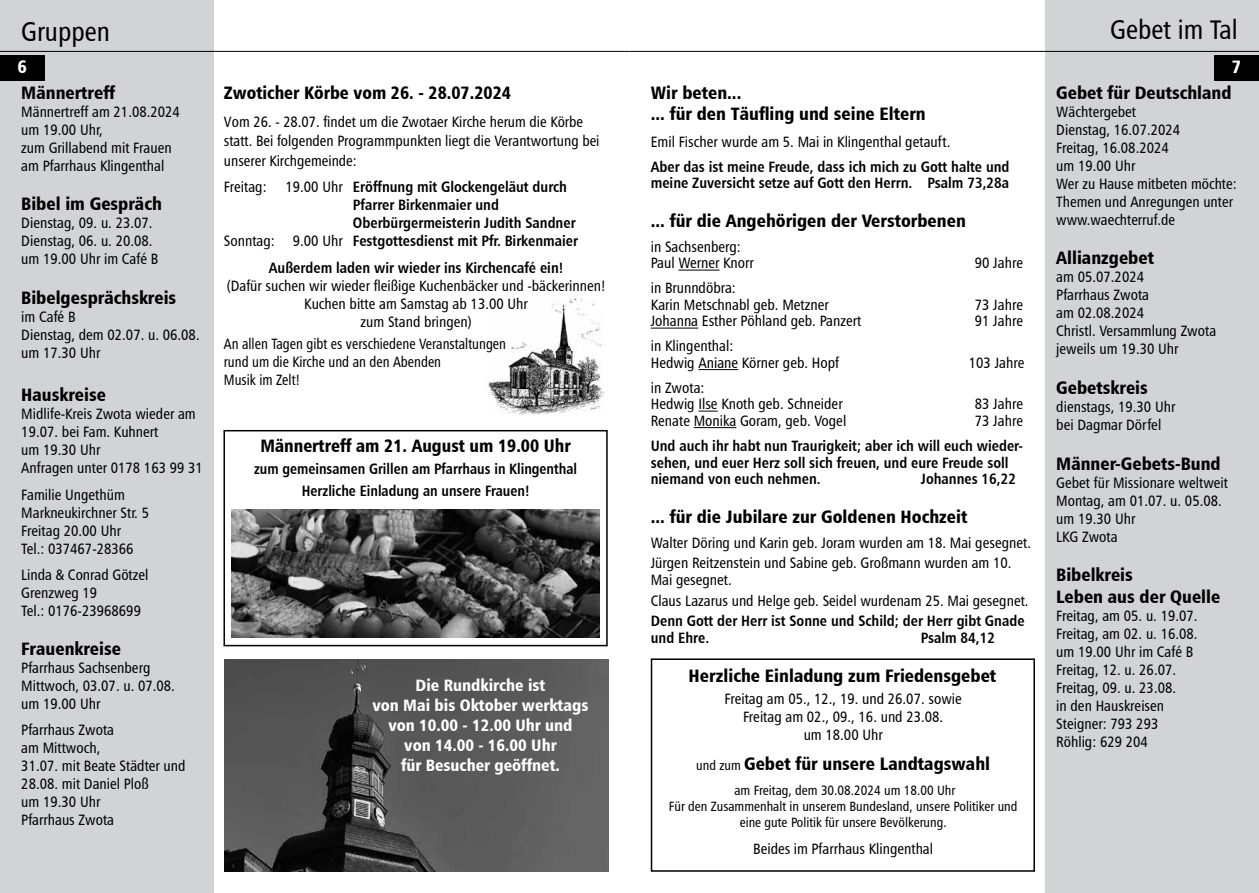
<style>
.page{position:relative;width:1259px;height:893px;background:#fff}
.page>*{position:absolute;margin:0;border:0;box-sizing:border-box;transform-origin:0 0}
.t1{font:27px "Humanist 777 BT Roman Condensed B";color:#000}
.t2{font:18px/21.6px "Humanist 777 BT Black Condensed B";color:#000}
.t3{font:18px "Humanist 777 BT Black Condensed B";color:#fff}
.t4{font:16.5px/19.8px "Humanist 777 BT Black Condensed B";color:#fff;text-align:center}
.t5{font:15px/18px "Humanist 777 BT Roman Condensed B";color:#000}
.t6{font:15px/16.5px "Humanist 777 BT Bold Condensed B";color:#000}
.t7{font:15px/18px "Humanist 777 BT Roman Condensed B";color:#000;scale:.94 1}
.t8{font:13.5px/16.2px "Humanist 777 BT Roman Condensed B";color:#000;text-align:center}
.s1{font-family:"Humanist 777 BT Roman Condensed B"}
.s2{font-family:"Humanist 777 BT Roman Condensed B";font-size:13.5px}
</style>
<div class="page">
<div style="left:0;top:0;width:214px;height:893px;background:#d1d3d4"></div>
<div style="left:1045px;top:0;width:214px;height:893px;background:#d1d3d4"></div>
<div style="left:0;top:55px;width:45px;height:26px;background:#000"></div>
<div style="left:1214px;top:55px;width:45px;height:26px;background:#000"></div>
<hr style="left:0;top:51px;width:629px;height:1px;background:#000">
<hr style="left:629px;top:51px;width:630px;height:1px;background:#000">
<div style="left:651px;top:658px;width:384px;height:214px;border:2px solid #000"></div>
<hr style="left:678px;top:270px;width:41px;height:1px;background:#000">
<hr style="left:651px;top:328px;width:47px;height:1px;background:#000">
<hr style="left:698px;top:369px;width:40px;height:1px;background:#000">
<svg style="left:698px;top:411px;width:19px;height:1px"></svg>
<hr style="left:694px;top:427px;width:42px;height:1px;background:#000">
<img style="left:224px;top:660px;width:384px;height:211px">
<div style="left:223px;top:430px;width:385px;height:216px;border:2px solid #000"></div>
<img style="left:232px;top:510px;width:367px;height:128px">
<img style="left:487px;top:297px;width:117px;height:118px">
<h1 class="t1" style="left:21px;top:15px;width:90px">Gruppen</h1>
<h1 class="t1" style="left:1110px;top:13px;width:129px">Gebet im Tal</h1>
<p class="t3" style="left:18px;top:55px;width:11px">6</p>
<p class="t3" style="left:1232px;top:55px;width:11px">7</p>
<p class="t2" style="left:21px;top:81px;width:95px">Männertreff</p>
<p class="t5" style="left:21px;top:102px;width:160px">Männertreff am 21.08.2024 um 19.00 Uhr,<br>zum Grillabend mit Frauen am Pfarrhaus Klingenthal</p>
<p class="t2" style="left:21px;top:193px;width:142px">Bibel im Gespräch</p>
<p class="t5" style="left:21px;top:214px;width:138px">Dienstag, 09. u. 23.07.<br>Dienstag, 06. u. 20.08. um 19.00 Uhr im Café B</p>
<p class="t2" style="left:21px;top:286px;width:156px">Bibelgesprächskreis</p>
<p class="t5" style="left:21px;top:307px;width:180px">im Café B<br>Dienstag, dem 02.07. u. 06.08. um 17.30 Uhr</p>
<p class="t2" style="left:21px;top:384px;width:86px">Hauskreise</p>
<p class="t5" style="left:21px;top:405px;width:183px">Midlife-Kreis Zwota wieder am<br>19.07. bei Fam. Kuhnert<br>um 19.30 Uhr<br>Anfragen unter 0178 163 99 31</p>
<p class="t5" style="left:21px;top:485px;width:129px">Familie Ungethüm<br>Markneukirchner Str. 5<br>Freitag 20.00 Uhr<br>Tel.: 037467-28366</p>
<p class="t5" style="left:21px;top:566px;width:129px">Linda &amp; Conrad Götzel<br>Grenzweg 19<br>Tel.: 0176-23968699</p>
<p class="t2" style="left:21px;top:637px;width:101px">Frauenkreise</p>
<p class="t5" style="left:21px;top:658px;width:155px">Pfarrhaus Sachsenberg<br>Mittwoch, 03.07. u. 07.08. um 19.00 Uhr</p>
<p class="t5" style="left:21px;top:721px;width:166px">Pfarrhaus Zwota<br>am Mittwoch,<br>31.07. mit Beate Städter und<br>28.08. mit Daniel Ploß<br>um 19.30 Uhr<br>Pfarrhaus Zwota</p>
<p class="t2" style="left:224px;top:81px;width:289px">Zwoticher Körbe vom 26. - 28.07.2024</p>
<p class="t5" style="left:224px;top:111px;width:377px;line-height:19.5px">Vom 26. - 28.07. findet um die Zwotaer Kirche herum die Körbe statt. Bei folgenden Programmpunkten liegt die Verantwortung bei unserer Kirchgemeinde:</p>
<p class="t5" style="left:224px;top:178px;width:44px">Freitag:</p>
<p class="t6" style="left:285px;top:178px;width:283px"><span class="s1">19.00 Uhr</span> Eröffnung mit Glockengeläut durch</p>
<p class="t6" style="left:353px;top:196px;width:147px">Pfarrer Birkenmaier und</p>
<p class="t6" style="left:353px;top:214px;width:224px">Oberbürgermeisterin Judith Sandner</p>
<p class="t6" style="left:224px;top:232px;width:356px"><span class="s1">Sonntag: 9.00 Uhr</span> Festgottesdienst mit Pfr. Birkenmaier</p>
<p class="t6" style="left:269px;top:259px;width:296px">Außerdem laden wir wieder ins Kirchencafé ein!</p>
<p class="t5" style="left:227px;top:276px;width:380px;text-align:center">(Dafür suchen wir wieder fleißige Kuchenbäcker und -bäckerinnen!<br>Kuchen bitte am Samstag ab 13.00 Uhr<br>zum Stand bringen)</p>
<p class="t7" style="left:224px;top:334px;width:302px">An allen Tagen gibt es verschiedene Veranstaltungen rund um die Kirche und an den Abenden<br>Musik im Zelt!</p>
<p class="t2" style="left:260px;top:434px;width:312px">Männertreff am 21. August um 19.00 Uhr</p>
<p class="t6" style="left:254px;top:457px;width:325px;line-height:22.2px;text-align:center">zum gemeinsamen Grillen am Pfarrhaus in Klingenthal<br>Herzliche Einladung an unsere Frauen!</p>
<p class="t4" style="left:372px;top:675px;width:217px">Die Rundkirche ist<br>von Mai bis Oktober werktags von 10.00 - 12.00 Uhr und<br>von 14.00 - 16.00 Uhr<br>für Besucher geöffnet.</p>
<p class="t2" style="left:651px;top:81px;width:277px">Wir beten...<br>... für den Täufling und seine Eltern</p>
<p class="t5" style="left:651px;top:132px;width:301px">Emil Fischer wurde am 5. Mai in Klingenthal getauft.</p>
<p class="t6" style="left:651px;top:158px;width:360px">Aber das ist meine Freude, dass ich mich zu Gott halte und meine Zuversicht setze auf Gott den Herrn. Psalm 73,28a</p>
<p class="t2" style="left:651px;top:209px;width:317px">... für die Angehörigen der Verstorbenen</p>
<p class="t5" style="left:651px;top:238px;width:105px;line-height:16.5px">in Sachsenberg:<br>Paul Werner Knorr</p>
<p class="t5" style="left:975px;top:254px;width:50px">90 Jahre</p>
<p class="t5" style="left:651px;top:280px;width:179px;line-height:16.5px">in Brunndöbra:<br>Karin Metschnabl geb. Metzner</p>
<p class="t5" style="left:975px;top:295px;width:50px">73 Jahre</p>
<p class="t5" style="left:651px;top:312px;width:212px">Johanna Esther Pöhland geb. Panzert</p>
<p class="t5" style="left:975px;top:312px;width:50px">91 Jahre</p>
<p class="t5" style="left:651px;top:338px;width:190px;line-height:16.5px">in Klingenthal:<br>Hedwig Aniane Körner geb. Hopf</p>
<p class="t5" style="left:969px;top:353px;width:57px">103 Jahre</p>
<p class="t5" style="left:651px;top:379px;width:193px;line-height:16.5px">in Zwota:<br>Hedwig Ilse Knoth geb. Schneider</p>
<p class="t5" style="left:975px;top:395px;width:50px">83 Jahre</p>
<p class="t5" style="left:651px;top:411px;width:197px">Renate Monika Goram, geb. Vogel</p>
<p class="t5" style="left:975px;top:411px;width:50px">73 Jahre</p>
<p class="t6" style="left:651px;top:437px;width:374px">Und auch ihr habt nun Traurigkeit; aber ich will euch wieder&shy;sehen, und euer Herz soll sich freuen, und eure Freude soll niemand von euch nehmen.</p>
<p class="t6" style="left:921px;top:470px;width:97px">Johannes 16,22</p>
<p class="t2" style="left:651px;top:505px;width:318px">... für die Jubilare zur Goldenen Hochzeit</p>
<p class="t5" style="left:651px;top:532px;width:382px;line-height:20.7px">Walter Döring und Karin geb. Joram wurden am 18. Mai gesegnet.<br>Jürgen Reitzenstein und Sabine geb. Großmann wurden am 10.</p>
<p class="t5" style="left:651px;top:569px;width:379px;line-height:20.7px">Mai gesegnet.<br>Claus Lazarus und Helge geb. Seidel wurdenam 25. Mai gesegnet.</p>
<p class="t6" style="left:651px;top:612px;width:375px">Denn Gott der Herr ist Sonne und Schild; der Herr gibt Gnade und Ehre.</p>
<p class="t6" style="left:921px;top:629px;width:76px">Psalm 84,12</p>
<p class="t2" style="left:688px;top:664px;width:309px">Herzliche Einladung zum Friedensgebet</p>
<p class="t5" style="left:724px;top:689px;width:239px;text-align:center">Freitag am 05., 12., 19. und 26.07. sowie<br>Freitag am 02., 09., 16. und 23.08.<br>um 18.00 Uhr</p>
<p class="t2" style="left:696px;top:752px;width:295px"><span class="s2">und zum</span> Gebet für unsere Landtagswahl</p>
<p class="t8" style="left:669px;top:782px;width:350px">am Freitag, dem 30.08.2024 um 18.00 Uhr<br>Für den Zusammenhalt in unserem Bundesland, unsere Politiker und eine gute Politik für unsere Bevölkerung.</p>
<p class="t5" style="left:753px;top:839px;width:181px">Beides im Pfarrhaus Klingenthal</p>
<p class="t2" style="left:1056px;top:81px;width:177px">Gebet für Deutschland</p>
<p class="t5" style="left:1056px;top:102px;width:182px">Wächtergebet<br>Dienstag, 16.07.2024<br>Freitag, 16.08.2024<br>um 19.00 Uhr<br>Wer zu Hause mitbeten möchte:<br>Themen und Anregungen unter www.waechterruf.de</p>
<p class="t2" style="left:1056px;top:247px;width:99px">Allianzgebet</p>
<p class="t5" style="left:1056px;top:268px;width:161px">am 05.07.2024<br>Pfarrhaus Zwota<br>am 02.08.2024<br>Christl. Versammlung Zwota jeweils um 19.30 Uhr</p>
<p class="t2" style="left:1056px;top:376px;width:93px">Gebetskreis</p>
<p class="t5" style="left:1056px;top:397px;width:120px">dienstags, 19.30 Uhr bei Dagmar Dörfel</p>
<p class="t2" style="left:1056px;top:452px;width:166px">Männer-Gebets-Bund</p>
<p class="t5" style="left:1056px;top:473px;width:173px">Gebet für Missionare weltweit<br>Montag, am 01.07. u. 05.08. um 19.30 Uhr<br>LKG Zwota</p>
<p class="t2" style="left:1056px;top:564px;width:166px">Bibelkreis<br>Leben aus der Quelle</p>
<p class="t5" style="left:1056px;top:606px;width:143px">Freitag, am 05. u. 19.07.<br>Freitag, am 02. u. 16.08. um 19.00 Uhr im Café B<br>Freitag, 12. u. 26.07.<br>Freitag, 09. u. 23.08.<br>in den Hauskreisen<br>Steigner: 793 293<br>Röhlig: 629 204</p>
</div>
